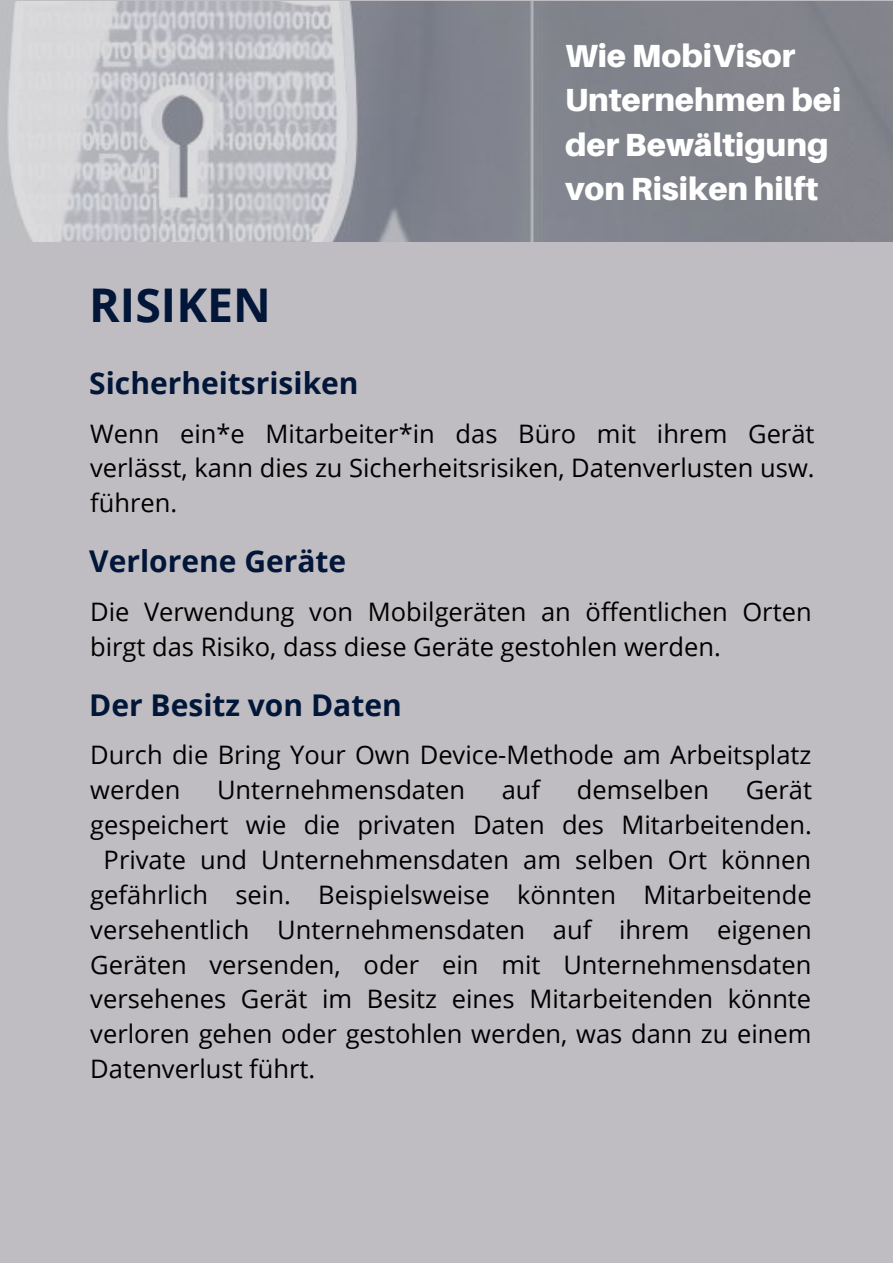
<style>
.page{position:relative;width:893px;height:1264px;background:#fff}
.page>*{position:absolute;margin:0;border:0;box-sizing:border-box;transform-origin:0 0}
.t1{font:700 46.5px "Open Sans";color:#011638}
.t2{font:900 32.1px/44.2px "Aileron";color:#fff}
.t3{font:700 30px "Open Sans";color:#011638}
.t4{font:25.5px/34.8px "Open Sans";color:#000}
</style>
<div class="page">
<div style="left:0;top:0;width:892px;height:1262px;background:#bfbdc1"></div>
<img style="left:7px;top:2px;width:885px;height:239px">
<h1 class="t1" style="left:89px;top:272px;width:183px">RISIKEN</h1>
<p class="t2" style="left:565px;top:34px;width:278px">Wie MobiVisor<br>Unternehmen bei der Bewältigung von Risiken hilft</p>
<p class="t3" style="left:89px;top:362px;width:271px">Sicherheitsrisiken</p>
<p class="t4" style="left:90px;top:415px;width:725px;text-align:justify">Wenn ein*e Mitarbeiter*in das Büro mit ihrem Gerät verlässt, kann dies zu Sicherheitsrisiken, Datenverlusten usw. führen.</p>
<p class="t3" style="left:89px;top:540px;width:258px">Verlorene Geräte</p>
<p class="t4" style="left:90px;top:593px;width:723px">Die Verwendung von Mobilgeräten an öffentlichen Orten birgt das Risiko, dass diese Geräte gestohlen werden.</p>
<p class="t3" style="left:89px;top:684px;width:314px">Der Besitz von Daten</p>
<p class="t4" style="left:90px;top:737px;width:722px">Durch die Bring Your Own Device-Methode am Arbeitsplatz werden</p>
<p class="t4" style="left:217px;top:772px;width:249px">Unternehmensdaten</p>
<p class="t4" style="left:501px;top:772px;width:40px">auf</p>
<p class="t4" style="left:577px;top:772px;width:133px">demselben</p>
<p class="t4" style="left:745px;top:772px;width:68px">Gerät</p>
<p class="t4" style="left:90px;top:806px;width:723px">gespeichert wie die privaten Daten des Mitarbeitenden.</p>
<p class="t4" style="left:104px;top:841px;width:709px">Private und Unternehmensdaten am selben Ort können</p>
<p class="t4" style="left:90px;top:876px;width:722px">gefährlich sein. Beispielsweise könnten Mitarbeitende</p>
<p class="t4" style="left:90px;top:911px;width:723px">versehentlich Unternehmensdaten auf ihrem eigenen</p>
<p class="t4" style="left:90px;top:946px;width:722px">Geräten versenden, oder ein mit Unternehmensdaten</p>
<p class="t4" style="left:90px;top:981px;width:722px">versehenes Gerät im Besitz eines Mitarbeitenden könnte</p>
<p class="t4" style="left:90px;top:1015px;width:722px">verloren gehen oder gestohlen werden, was dann zu einem</p>
<p class="t4" style="left:90px;top:1050px;width:226px">Datenverlust führt.</p>
</div>
